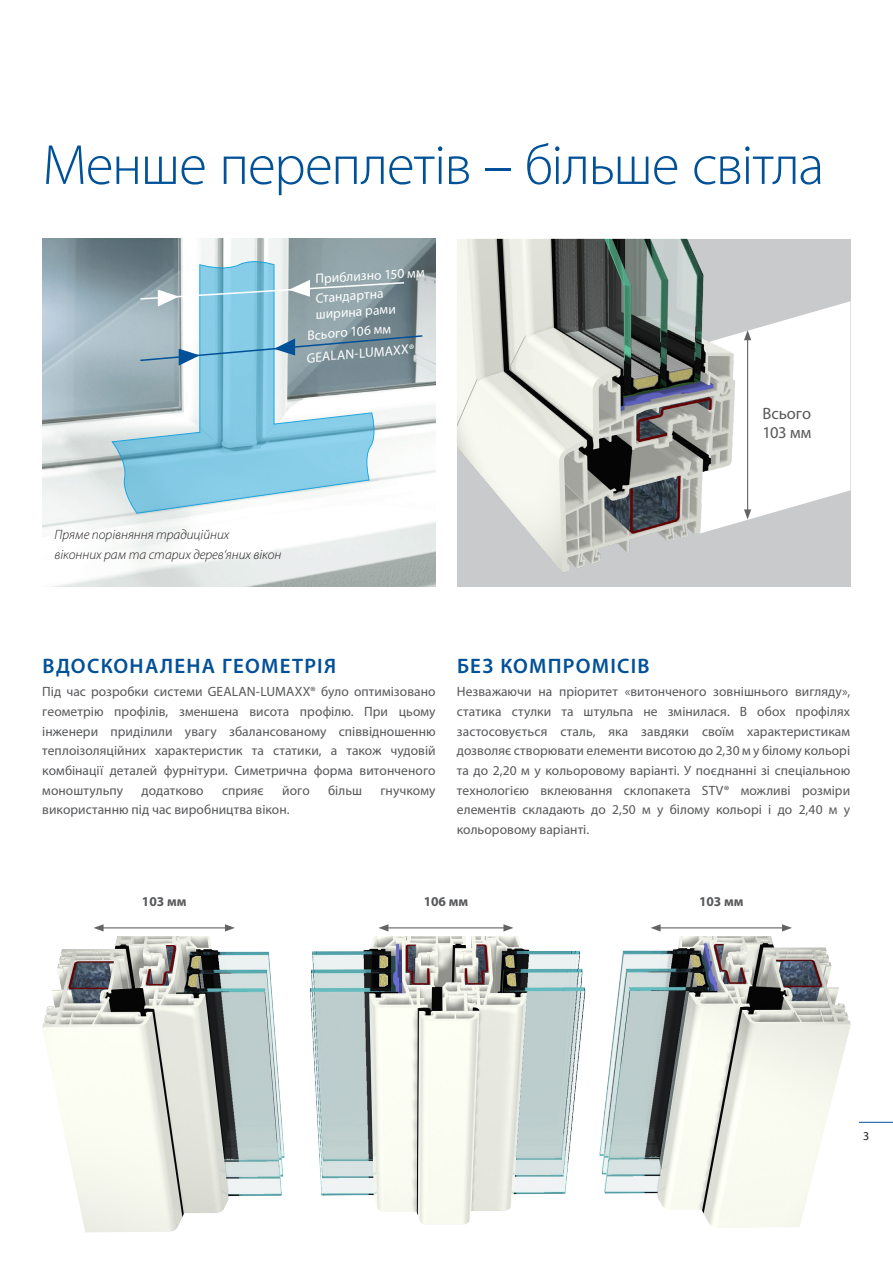
<style>
.page{position:relative;width:893px;height:1263px;background:#fff}
.page>*{position:absolute;margin:0;border:0;box-sizing:border-box;transform-origin:0 0}
.Headline_dünn{font:300 57px "Myriad Pro";letter-spacing:-.025em;color:#015198}
.Subline_1{font:600 21px "Myriad Pro";letter-spacing:.06em;color:#015198}
.Fließtext{font:16.5px "Myriad Pro";letter-spacing:-.005em;color:#57585a}
.Fließtext_ohne_Einzu{font:13.5px/19.6px "Myriad Pro";letter-spacing:.005em;color:#57585a;text-align:justify}
.Bildunterschrift{font:italic 300 13.5px/19.6px "Myriad Pro";color:#231f20}
.Fließtext-2{font:13.5px/16.2px "Myriad Pro";color:#fff}
.Zwischenüberschrift{font:700 13.5px "Myriad Pro";color:#57585a}
.t1{font:12px "Myriad Pro";color:#231f20}
</style>
<div class="page">
<hr style="left:859px;top:1122px;width:34px;height:1px;background:#015198">
<img style="left:42px;top:239px;width:394px;height:347px">
<svg style="left:112px;top:260px;width:264px;height:254px"></svg>
<svg style="left:139px;top:280px;width:267px;height:27px"></svg>
<svg style="left:139px;top:334px;width:285px;height:32px;background:#86a9ba"></svg>
<div style="left:457px;top:239px;width:393px;height:347px;background:#c9cacc"></div>
<img style="left:457px;top:239px;width:247px;height:333px">
<svg style="left:700px;top:301px;width:150px;height:232px"></svg>
<img style="left:43px;top:936px;width:807px;height:297px">
<hr style="left:101px;top:927px;width:126px;height:1px;background:#636366">
<svg style="left:225px;top:924px;width:10px;height:7px"></svg>
<svg style="left:94px;top:924px;width:10px;height:7px"></svg>
<hr style="left:658px;top:927px;width:126px;height:1px;background:#636366">
<svg style="left:782px;top:924px;width:10px;height:7px"></svg>
<svg style="left:651px;top:924px;width:10px;height:7px"></svg>
<hr style="left:386px;top:927px;width:120px;height:1px;background:#636366">
<svg style="left:503px;top:924px;width:10px;height:7px"></svg>
<svg style="left:378px;top:924px;width:10px;height:7px"></svg>
<p class="Headline_dünn" style="left:43px;top:131px;width:783px">Менше переплетів – більше світла</p>
<p class="Fließtext-2" style="left:315px;top:270px;width:111px;rotate:-3deg">Приблизно 150 мм</p>
<p class="Fließtext-2" style="left:314px;top:290px;width:82px;rotate:-4deg">Стандартна ширина рами</p>
<p class="Fließtext-2" style="left:306px;top:327px;width:85px;rotate:-5deg">Всього 106 мм</p>
<p class="Fließtext-2" style="left:306px;top:350px;width:110px;rotate:-5deg">GEALAN-LUMAXX®</p>
<p class="Bildunterschrift" style="left:54px;top:525px;width:228px">Пряме порівняння традиційних<br>віконних рам та старих дерев‘яних вікон</p>
<p class="Fließtext" style="left:762px;top:403px;width:50px">Всього</p>
<p class="Fließtext" style="left:762px;top:423px;width:50px">103 мм</p>
<p class="Subline_1" style="left:42px;top:652px;width:295px">ВДОСКОНАЛЕНА ГЕОМЕТРІЯ</p>
<p class="Fließtext_ohne_Einzu" style="left:42px;top:682px;width:395px">Під час розробки системи GEALAN-LUMAXX® було оптимізовано геометрію профілів, зменшена висота профілю. При цьому інженери приділили увагу збалансованому співвідношенню теплоізоляційних характеристик та статики, а також чудовій комбінації деталей фурнітури. Симетрична форма витонченого моноштульпу</p>
<p class="Fließtext_ohne_Einzu" style="left:142px;top:780px;width:64px">додатково</p>
<p class="Fließtext_ohne_Einzu" style="left:222px;top:780px;width:43px">сприяє</p>
<p class="Fließtext_ohne_Einzu" style="left:282px;top:780px;width:29px">його</p>
<p class="Fließtext_ohne_Einzu" style="left:328px;top:780px;width:35px">більш</p>
<p class="Fließtext_ohne_Einzu" style="left:380px;top:780px;width:57px">гнучкому</p>
<p class="Fließtext_ohne_Einzu" style="left:42px;top:799px;width:249px">використанню під час виробництва вікон.</p>
<p class="Subline_1" style="left:457px;top:652px;width:194px">БЕЗ КОМПРОМІСІВ</p>
<p class="Fließtext_ohne_Einzu" style="left:457px;top:682px;width:395px">Незважаючи на пріоритет «витонченого зовнішнього вигляду», статика стулки та штульпа не змінилася. В обох профілях застосовується сталь, яка завдяки своїм характеристикам дозволяє створювати елементи висотою до 2,30 м у білому кольорі та до 2,20 м у кольоровому варіанті. У поєднанні зі спеціальною технологією вклеювання склопакета STV® можливі розміри елементів складають до 2,50 м у білому кольорі і до 2,40 м у кольоровому варіанті.</p>
<p class="Zwischenüberschrift" style="left:142px;top:893px;width:46px">103 мм</p>
<p class="Zwischenüberschrift" style="left:424px;top:893px;width:46px">106 мм</p>
<p class="Zwischenüberschrift" style="left:699px;top:893px;width:46px">103 мм</p>
<p class="t1" style="left:863px;top:1128px;width:8px">3</p>
</div>
